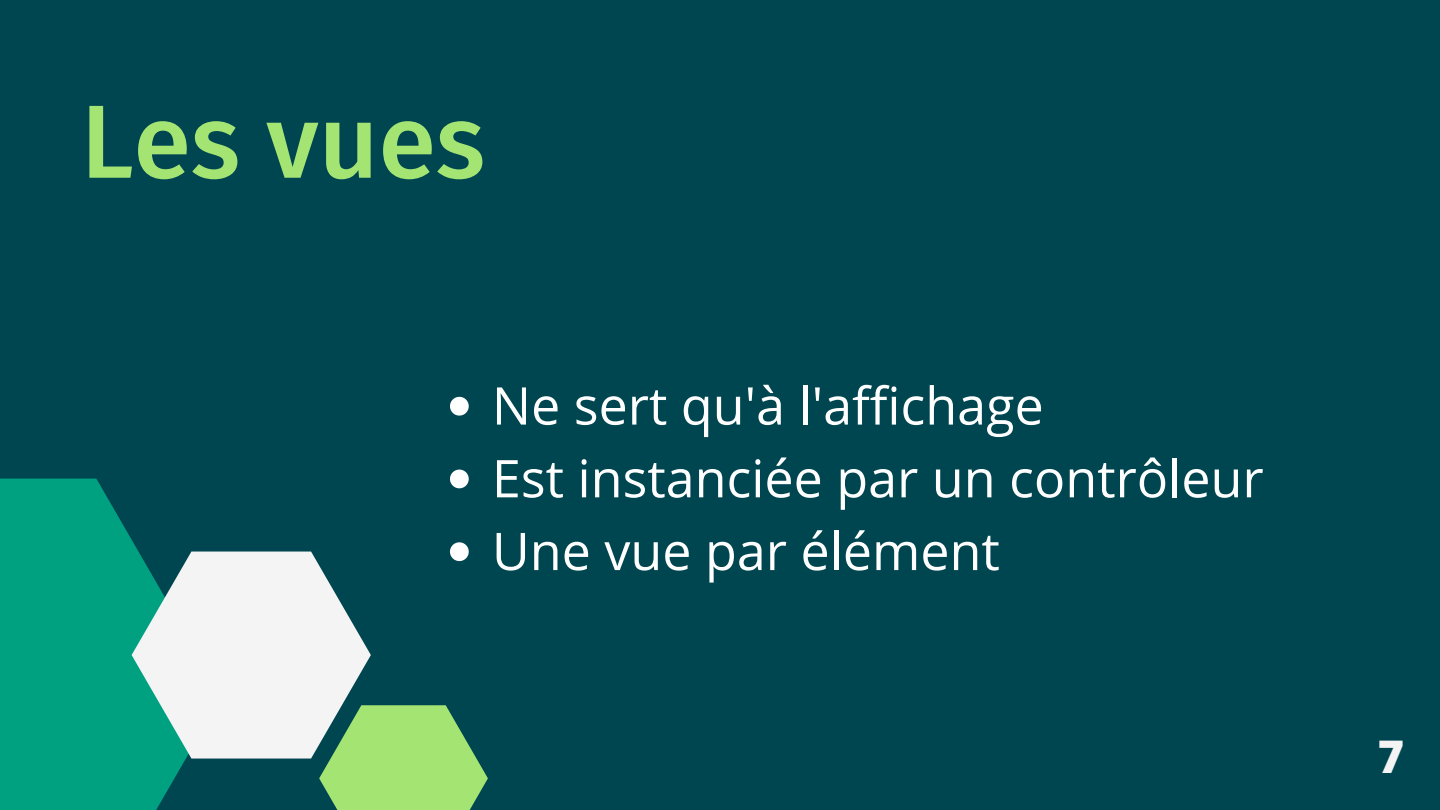
<style>
.page{position:relative;width:1440px;height:810px;background:#004651}
.page>*{position:absolute;margin:0;border:0;box-sizing:border-box;transform-origin:0 0}
.t1{font:500 104px "Fira Sans";color:#a4e473}
.t2{font:52px/72.8px "Open Sans";color:#fff}
.t3{font:800 45px "Open Sans";color:#f4f4f4}
</style>
<div class="page">
<svg style="left:0;top:479px;width:222px;height:331px;fill:#00a181"></svg>
<svg style="left:132px;top:552px;width:239px;height:207px;background:#bfd8d6"></svg>
<svg style="left:319px;top:705px;width:169px;height:105px"></svg>
<svg style="left:450px;top:397px;width:19px;height:19px"></svg>
<svg style="left:450px;top:470px;width:19px;height:18px"></svg>
<svg style="left:450px;top:542px;width:19px;height:19px"></svg>
<h1 class="t1" style="left:81px;top:81px;width:406px">Les vues</h1>
<p class="t2" style="left:492px;top:368px;width:773px">Ne sert qu'à l'affichage<br>Est instanciée par un contrôleur<br>Une vue par élément</p>
<p class="t3" style="left:1378px;top:725px;width:28px">7</p>
</div>
